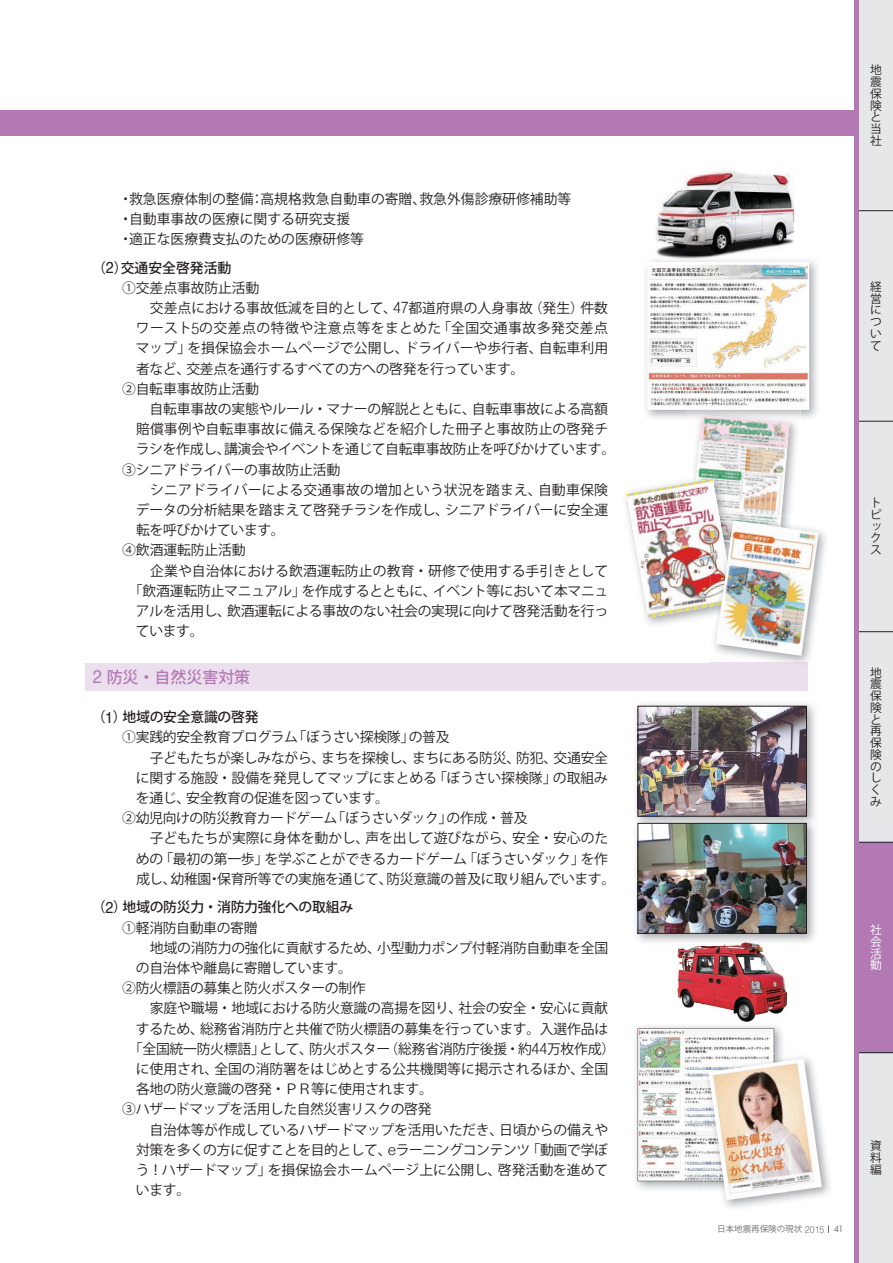
<style>
.page{position:relative;width:893px;height:1263px;background:#fff}
.page>*{position:absolute;margin:0;border:0;box-sizing:border-box;transform-origin:0 0}
.t1{font:500 15.9px "Koz Go Pro";color:#b279b4}
.t2{font:13.8px/20.2px "Koz Go Pro";letter-spacing:-.015em;color:#231f20}
.t3{font:500 13.8px/20.2px "Koz Go Pro";letter-spacing:-.015em;color:#231f20}
.t4{font:13.8px "Koz Go Pro";letter-spacing:.035em;color:#231f20}
.t5{font:13.8px "Koz Go Pro";letter-spacing:.005em;color:#231f20}
.t6{font:13.8px "Koz Go Pro";letter-spacing:.015em;color:#231f20}
.t7{font:13.8px "Koz Go Pro";letter-spacing:.01em;color:#231f20}
.t8{font:11.7px/11.7px "Koz Go Pro";color:#231f20}
.t9{font:11.7px/11.7px "Koz Go Pro";color:#fff;text-align:justify}
.t10{font:8.55px "Koz Go Pro";color:#6c6d70}
.s1{font-family:"Helvetica";font-weight:400;font-size:15.9px}
.s2{font-family:"Helvetica";font-weight:300;font-size:15.9px}
.s3{font-family:"Helvetica";font-weight:400;font-size:18.3px}
.s4{font-weight:400}
.s5{font-family:"Helvetica";font-weight:300;font-size:15px}
.s6{font-family:"Helvetica";font-weight:300;font-size:9.75px}
.s7{font-family:"Futura PT";font-size:9.6px}
</style>
<div class="page">
<div style="left:0;top:111px;width:893px;height:25px;background:#b279b4"></div>
<div style="left:855px;top:0;width:38px;height:1263px;background:#e6e7e9"></div>
<div style="left:858px;top:842px;width:35px;height:210px;background:#b279b4"></div>
<hr style="left:859px;top:210px;width:34px;height:1px;background:#231f20">
<hr style="left:859px;top:421px;width:34px;height:1px;background:#231f20">
<hr style="left:859px;top:631px;width:34px;height:1px;background:#231f20">
<hr style="left:859px;top:842px;width:34px;height:1px;background:#231f20">
<hr style="left:859px;top:1052px;width:34px;height:1px;background:#231f20">
<hr style="left:855px;top:0;width:4px;height:1263px;background:#b279b4">
<img style="left:655px;top:168px;width:140px;height:89px">
<img style="left:677px;top:945px;width:110px;height:77px">
<div style="left:85px;top:663px;width:723px;height:28px;background:#ecdfed"></div>
<img style="left:636px;top:704px;width:179px;height:114px">
<img style="left:640px;top:708px;width:165px;height:106px">
<div style="left:638px;top:706px;width:169px;height:110px;border:1px solid #231f20"></div>
<img style="left:636px;top:828px;width:179px;height:117px">
<img style="left:640px;top:825px;width:165px;height:107px">
<div style="left:638px;top:823px;width:169px;height:111px;border:1px solid #231f20"></div>
<img style="left:636px;top:1026px;width:146px;height:163px">
<img style="left:638px;top:1028px;width:136px;height:153px">
<img style="left:724px;top:1057px;width:106px;height:151px">
<img style="left:703px;top:1054px;width:71px;height:127px">
<img style="left:708px;top:1058px;width:114px;height:142px">
<img style="left:646px;top:260px;width:171px;height:158px">
<img style="left:646px;top:257px;width:163px;height:18px">
<img style="left:647px;top:262px;width:162px;height:148px">
<img style="left:686px;top:410px;width:114px;height:105px">
<img style="left:697px;top:415px;width:92px;height:100px">
<svg style="left:686px;top:474px;width:10px;height:5px"></svg>
<img style="left:696px;top:474px;width:49px;height:41px">
<img style="left:626px;top:479px;width:93px;height:139px">
<img style="left:711px;top:530px;width:115px;height:133px">
<img style="left:781px;top:515px;width:8px;height:5px">
<img style="left:745px;top:515px;width:34px;height:5px">
<img style="left:711px;top:606px;width:5px;height:22px">
<img style="left:734px;top:515px;width:11px;height:5px">
<img style="left:711px;top:515px;width:23px;height:91px">
<img style="left:716px;top:520px;width:103px;height:136px">
<p class="t2" style="left:119px;top:189px;width:454px">・救急医療体制の整備：高規格救急自動車の寄贈、救急外傷診療研修補助等・自動車事故の医療に関する研究支援<br>・適正な医療費支払のための医療研修等</p>
<p class="t3" style="left:92px;top:258px;width:141px">（<span class="s1">2</span>）交通安全啓発活動</p>
<p class="t2" style="left:122px;top:278px;width:139px">①交差点事故防止活動</p>
<p class="t2" style="left:136px;top:298px;width:473px">　交差点における事故低減を目的として、<span class="s2">47</span>都道府県の人身事故（発生）件数</p>
<p class="t4" style="left:136px;top:319px;width:474px">ワースト<span class="s2">5</span>の交差点の特徴や注意点等をまとめた「全国交通事故多発交差点</p>
<p class="t2" style="left:136px;top:339px;width:474px">マップ」を損保協会ホームページで公開し、ドライバーや歩行者、自転車利用</p>
<p class="t2" style="left:136px;top:359px;width:390px">者など、交差点を通行するすべての方への啓発を行っています。</p>
<p class="t2" style="left:122px;top:379px;width:138px">②自転車事故防止活動</p>
<p class="t2" style="left:136px;top:399px;width:473px">　自転車事故の実態やルール・マナーの解説とともに、自転車事故による高額</p>
<p class="t5" style="left:136px;top:420px;width:474px">賠償事例や自転車事故に備える保険などを紹介した冊子と事故防止の啓発チ</p>
<p class="t2" style="left:136px;top:440px;width:481px">ラシを作成し、講演会やイベントを通じて自転車事故防止を呼びかけています。</p>
<p class="t2" style="left:122px;top:460px;width:220px">③シニアドライバーの事故防止活動</p>
<p class="t6" style="left:136px;top:481px;width:473px">　シニアドライバーによる交通事故の増加という状況を踏まえ、自動車保険</p>
<p class="t2" style="left:136px;top:500px;width:474px">データの分析結果を踏まえて啓発チラシを作成し、シニアドライバーに安全運</p>
<p class="t2" style="left:136px;top:520px;width:150px">転を呼びかけています。</p>
<p class="t2" style="left:122px;top:541px;width:125px">④飲酒運転防止活動</p>
<p class="t7" style="left:136px;top:562px;width:474px">　企業や自治体における飲酒運転防止の教育・研修で使用する手引きとして</p>
<p class="t2" style="left:129px;top:581px;width:481px">「飲酒運転防止マニュアル」を作成するとともに、イベント等において本マニュ</p>
<p class="t2" style="left:136px;top:601px;width:474px">アルを活用し、飲酒運転による事故のない社会の実現に向けて啓発活動を行っ</p>
<p class="t2" style="left:136px;top:621px;width:69px">ています。</p>
<p class="t1" style="left:93px;top:667px;width:159px"><span class="s3">2</span> 防災・自然災害対策</p>
<p class="t3" style="left:92px;top:708px;width:168px">（<span class="s1">1</span>）地域の安全意識の啓発</p>
<p class="t2" style="left:122px;top:727px;width:329px">①実践的安全教育プログラム「ぼうさい探検隊」の普及</p>
<p class="t2" style="left:136px;top:748px;width:474px">　子どもたちが楽しみながら、まちを探検し、まちにある防災、防犯、交通安全</p>
<p class="t2" style="left:136px;top:768px;width:474px">に関する施設・設備を発見してマップにまとめる「ぼうさい探検隊」の取組み</p>
<p class="t2" style="left:136px;top:788px;width:255px">を通じ、安全教育の促進を図っています。</p>
<p class="t2" style="left:122px;top:808px;width:407px">②幼児向けの防災教育カードゲーム「ぼうさいダック」の作成・普及</p>
<p class="t2" style="left:136px;top:828px;width:474px">　子どもたちが実際に身体を動かし、声を出して遊びながら、安全・安心のた</p>
<p class="t2" style="left:136px;top:849px;width:474px">めの「最初の第一歩」を学ぶことができるカードゲーム「ぼうさいダック」を作</p>
<p class="t2" style="left:136px;top:869px;width:481px">成し、幼稚園・保育所等での実施を通じて、防災意識の普及に取り組んでいます。</p>
<p class="t3" style="left:122px;top:898px;width:232px;text-indent:-30px">（<span class="s1">2</span>）地域の防災力・消防力強化への取組み<br><span class="s4">①軽消防自動車の寄贈</span></p>
<p class="t2" style="left:136px;top:938px;width:474px">　地域の消防力の強化に貢献するため、小型動力ポンプ付軽消防自動車を全国</p>
<p class="t2" style="left:136px;top:958px;width:217px">の自治体や離島に寄贈しています。</p>
<p class="t2" style="left:122px;top:978px;width:245px">②防火標語の募集と防火ポスターの制作</p>
<p class="t2" style="left:136px;top:999px;width:474px">　家庭や職場・地域における防火意識の高揚を図り、社会の安全・安心に貢献</p>
<p class="t2" style="left:136px;top:1019px;width:474px">するため、総務省消防庁と共催で防火標語の募集を行っています。入選作品は</p>
<p class="t2" style="left:129px;top:1039px;width:488px">「全国統一防火標語」として、防火ポスター（総務省消防庁後援・約<span class="s2">44</span>万枚作成）</p>
<p class="t2" style="left:136px;top:1059px;width:474px">に使用され、全国の消防署をはじめとする公共機関等に掲示されるほか、全国</p>
<p class="t2" style="left:136px;top:1079px;width:298px">各地の防火意識の啓発・ＰＲ等に使用されます。</p>
<p class="t2" style="left:122px;top:1099px;width:311px">③ハザードマップを活用した自然災害リスクの啓発</p>
<p class="t2" style="left:136px;top:1120px;width:474px">　自治体等が作成しているハザードマップを活用いただき、日頃からの備えや</p>
<p class="t2" style="left:136px;top:1140px;width:474px">対策を多くの方に促すことを目的として、<span class="s5">e</span>ラーニングコンテンツ「動画で学ぼ</p>
<p class="t2" style="left:136px;top:1160px;width:474px">う！ハザードマップ」を損保協会ホームページ上に公開し、啓発活動を進めて</p>
<p class="t2" style="left:136px;top:1180px;width:56px">います。</p>
<p class="t8" style="left:870px;top:65px;width:13px">地震保険と当社</p>
<p class="t8" style="left:870px;top:281px;width:13px;text-align:justify">経営について</p>
<p class="t8" style="left:870px;top:497px;width:13px">トピックス</p>
<p class="t8" style="left:870px;top:667px;width:13px">地震保険と再保険のしくみ</p>
<p class="t9" style="left:870px;top:924px;width:13px">社会活動</p>
<p class="t10" style="left:717px;top:1224px;width:128px">日本地震再保険の現状 <span class="s6">2015</span> <span class="s7">41</span></p>
<p class="t8" style="left:870px;top:1140px;width:13px;text-align:justify">資料編</p>
</div>
